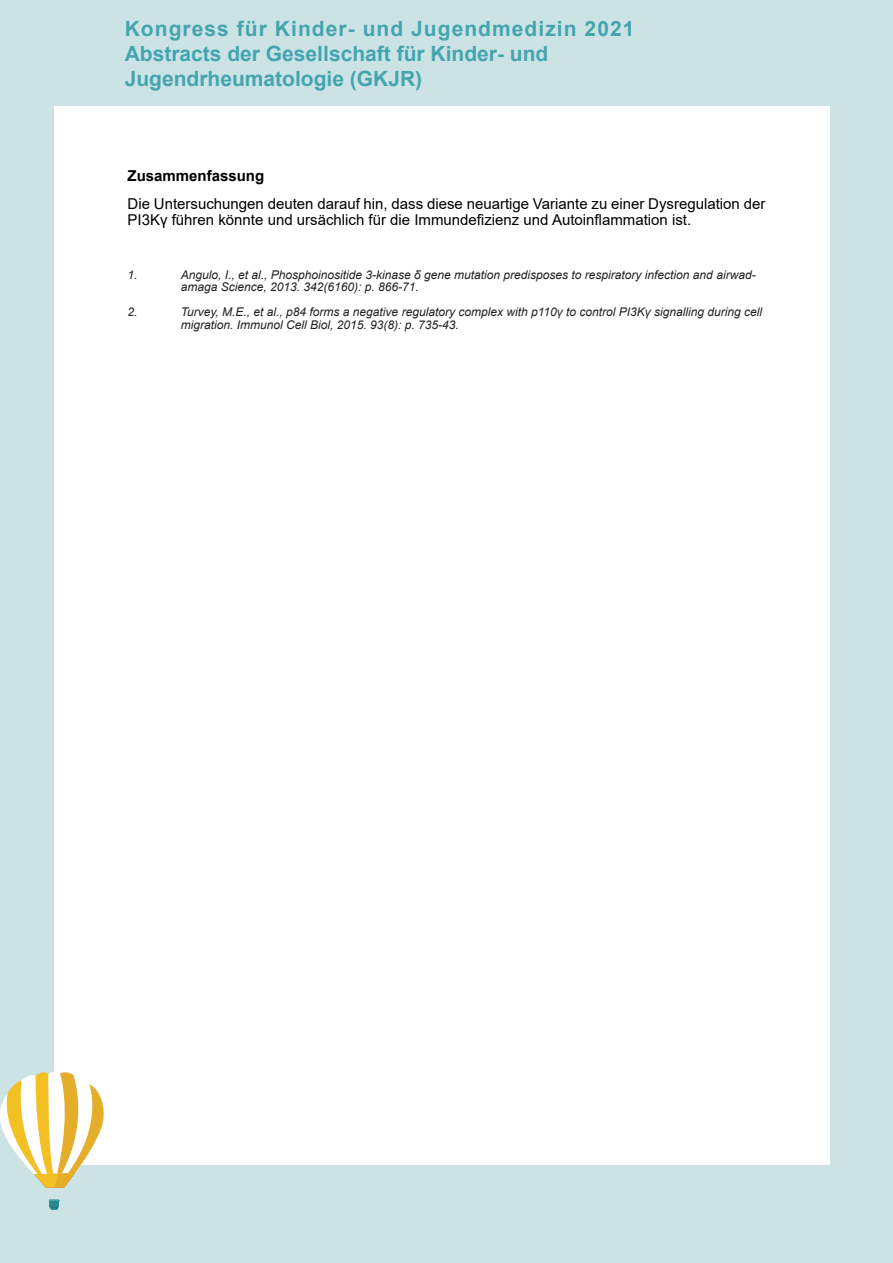
<style>
.page{position:relative;width:893px;height:1263px;background:#cce3e6}
.page>*{position:absolute;margin:0;border:0;box-sizing:border-box;transform-origin:0 0}
.t1{font:700 21px/25.2px "Arial";color:#44a5ae}
.t2{font:15px/16.2px "Arial";color:#000}
.t3{font:700 15px "Arial";color:#000}
.t4{font:italic 12px/12.9px "Arial";color:#231f20}
</style>
<div class="page">
<div style="left:54px;top:106px;width:775px;height:1059px;background:#fff"></div>
<svg style="left:0;top:1071px;width:104px;height:138px"></svg>
<h1 class="t1" style="left:125px;top:16px;width:511px">Kongress für Kinder- und Jugendmedizin 2021<br>Abstracts der Gesellschaft für Kinder- und<br>Jugendrheumatologie (GKJR)</h1>
<p class="t3" style="left:128px;top:165px;width:138px">Zusammenfassung</p>
<p class="t2" style="left:128px;top:196px;width:639px">Die Untersuchungen deuten darauf hin, dass diese neuartige Variante zu einer Dysregulation der<br>PI3Kγ führen könnte und ursächlich für die Immundefizienz und Autoinflammation ist.</p>
<p class="t4" style="left:128px;top:268px;width:12px">1.</p>
<p class="t4" style="left:181px;top:268px;width:577px">Angulo, I., et al., Phosphoinositide 3-kinase δ gene mutation predisposes to respiratory infection and airwad&shy;amaga Science, 2013. 342(6160): p. 866-71.</p>
<p class="t4" style="left:128px;top:306px;width:12px">2.</p>
<p class="t4" style="left:181px;top:306px;width:583px">Turvey, M.E., et al., p84 forms a negative regulatory complex with p110γ to control PI3Kγ signalling during cell migration. Immunol Cell Biol, 2015. 93(8): p. 735-43.</p>
</div>
